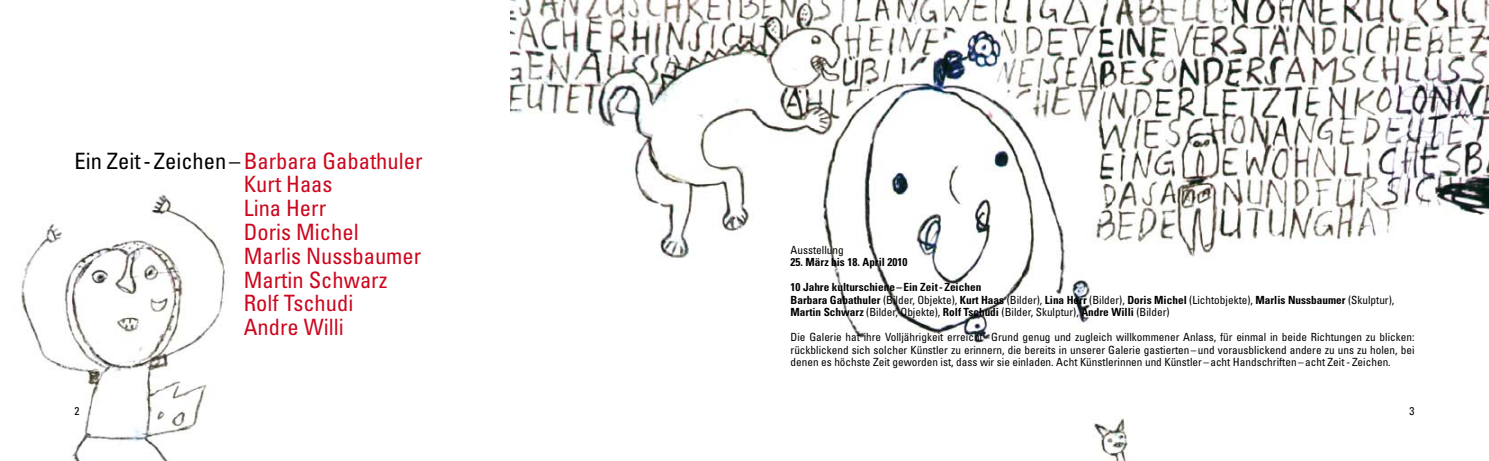
<style>
.page{position:relative;width:1489px;height:461px;background:#fff}
.page>*{position:absolute;margin:0;border:0;box-sizing:border-box;transform-origin:0 0}
.t1{font:condensed 22.5px/23.8px "Univers";color:#cc071e}
.t2{font:condensed 11.25px/12.5px "Univers";color:#000;text-align:justify}
.t3{font:700 condensed 11.25px/12.5px "Univers";color:#000}
.s1{color:#000}
.s2{font-weight:400}
</style>
<div class="page">
<img style="left:21px;top:194px;width:204px;height:267px">
<img style="left:510px;top:0;width:978px;height:461px">
<h1 class="t1" style="left:244px;top:148px;width:180px;text-indent:-169px"><span class="s1">Ein Zeit- Zeichen–</span>Barbara Gabathuler<br>Kurt Haas<br>Lina Herr<br>Doris Michel<br>Marlis Nussbaumer<br>Martin Schwarz<br>Rolf Tschudi<br>Andre Willi</h1>
<p class="t2" style="left:790px;top:243px;width:55px">Ausstellung</p>
<p class="t3" style="left:790px;top:256px;width:118px">25. März bis 18. April 2010</p>
<p class="t3" style="left:790px;top:281px;width:605px">10 Jahre kulturschiene –Ein Zeit- Zeichen<br>Barbara Gabathuler <span class="s2">(Bilder, Objekte),</span> Kurt Haas <span class="s2">(Bilder),</span> Lina Herr <span class="s2">(Bilder),</span> Doris Michel <span class="s2">(Lichtobjekte),</span> Marlis Nussbaumer <span class="s2">(Skulptur),<br></span>Martin Schwarz <span class="s2">(Bilder, Objekte),</span> Rolf Tschudi <span class="s2">(Bilder, Skulptur),</span> Andre Willi <span class="s2">(Bilder)</span></p>
<p class="t2" style="left:790px;top:330px;width:625px">Die Galerie hat ihre Volljährigkeit erreicht–Grund genug und zugleich willkommener Anlass, für einmal in beide Richtungen zu blicken: rückblickend sich solcher Künstler zu erinnern, die bereits in unserer Galerie gastierten –und vorausblickend andere zu uns zu holen, bei denen es höchste Zeit geworden ist, dass wir sie einladen. Acht Künstlerinnen und Künstler–acht Handschriften–acht Zeit - Zeichen.</p>
</div>
